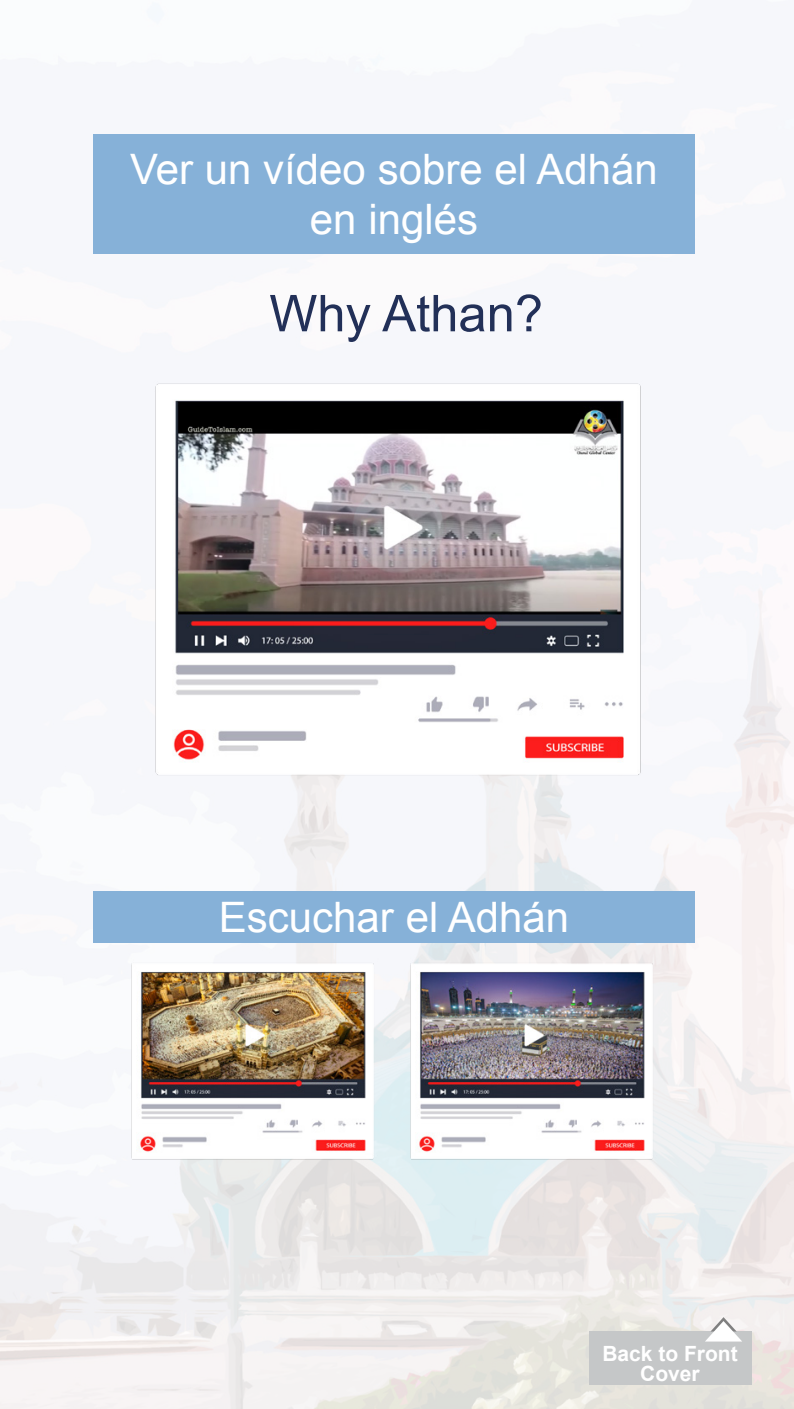
<style>
.page{position:relative;width:794px;height:1409px;background:#fff}
.page>*{position:absolute;margin:0;border:0;box-sizing:border-box;transform-origin:0 0}
.t1{font:50.75px "Arial";color:#223058}
.t2{font:42px/50.4px "Arial";color:#fff;text-align:center}
.t3{font:700 21px "Arial";color:#fff}
</style>
<div class="page">
<img style="left:0;top:134px;width:794px;height:1275px">
<div style="left:93px;top:134px;width:601px;height:119px;background:#86b1d8"></div>
<div style="left:93px;top:890px;width:601px;height:52px;background:#86b1d8"></div>
<img style="left:126px;top:360px;width:544px;height:439px">
<img style="left:395px;top:951px;width:272px;height:219px">
<img style="left:117px;top:951px;width:272px;height:219px">
<div style="left:588px;top:1331px;width:163px;height:54px;background:#c5c7c8"></div>
<svg style="left:705px;top:1317px;width:37px;height:24px"></svg>
<p class="t2" style="left:130px;top:145px;width:529px">Ver un vídeo sobre el Adhán en inglés</p>
<p class="t1" style="left:269px;top:280px;width:275px">Why Athan?</p>
<p class="t2" style="left:219px;top:892px;width:352px">Escuchar el Adhán</p>
<p class="t3" style="left:602px;top:1340px;width:137px">Back to Front</p>
<p class="t3" style="left:640px;top:1359px;width:61px">Cover</p>
</div>
